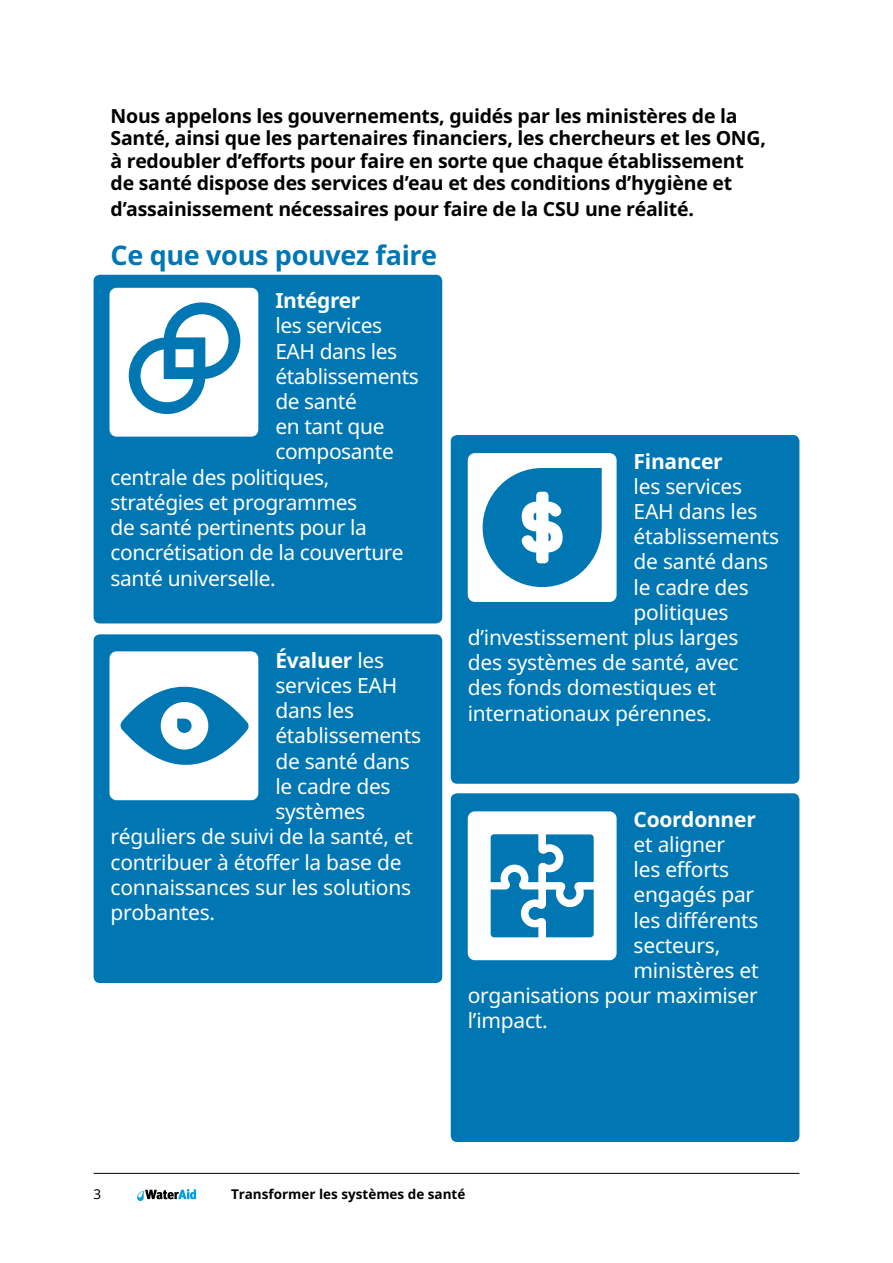
<style>
.page{position:relative;width:893px;height:1263px;background:#fff}
.page>*{position:absolute;margin:0;border:0;box-sizing:border-box;transform-origin:0 0}
.t1{font:700 27px "Noto Sans";letter-spacing:-.01em;color:#0077b3}
.t2{font:21px "Noto Sans";letter-spacing:-.01em;color:#fff}
.t3{font:700 21px "Noto Sans";letter-spacing:-.01em;color:#fff}
.t4{font:700 19.5px/22.5px "Noto Sans";letter-spacing:-.01em;color:#000}
.t5{font:700 13.5px "Noto Sans";color:#000}
.t6{font:13.5px "Noto Sans";color:#000}
.s1{font-weight:400}
</style>
<div class="page">
<div style="left:94px;top:275px;width:348px;height:348px;background:#0077b3;border-radius:6px"></div>
<div style="left:94px;top:634px;width:348px;height:349px;background:#0077b3;border-radius:6px"></div>
<div style="left:451px;top:435px;width:348px;height:349px;background:#0077b3;border-radius:6px"></div>
<div style="left:451px;top:793px;width:348px;height:349px;background:#0077b3;border-radius:6px"></div>
<div style="left:468px;top:453px;width:149px;height:149px;background:#fff;border-radius:7px"></div>
<div style="left:468px;top:811px;width:149px;height:149px;background:#fff;border-radius:7px"></div>
<div style="left:109px;top:651px;width:149px;height:149px;background:#fff;border-radius:7px"></div>
<div style="left:109px;top:288px;width:149px;height:149px;background:#fff;border-radius:7px"></div>
<svg style="left:120px;top:651px;width:129px;height:114px"></svg>
<svg style="left:483px;top:468px;width:119px;height:119px"></svg>
<svg style="left:129px;top:302px;width:111px;height:112px"></svg>
<svg style="left:491px;top:834px;width:103px;height:103px"></svg>
<hr style="left:94px;top:1173px;width:705px;height:1px;background:#000">
<svg style="left:137px;top:1189px;width:59px;height:12px"></svg>
<p class="t4" style="left:111px;top:104px;width:657px">Nous appelons les gouvernements, guidés par les ministères de la Santé, ainsi que les partenaires financiers, les chercheurs et les ONG, à redoubler d’efforts pour faire en sorte que chaque établissement de santé dispose des services d’eau et des conditions d’hygiène et</p>
<p class="t4" style="left:111px;top:197px;width:585px">d’assainissement nécessaires pour faire de la CSU une réalité.</p>
<p class="t1" style="left:111px;top:236px;width:328px">Ce que vous pouvez faire</p>
<p class="t3" style="left:275px;top:286px;width:87px">Intégrer</p>
<p class="t2" style="left:275px;top:311px;width:108px">les services</p>
<p class="t2" style="left:275px;top:337px;width:124px">EAH dans les</p>
<p class="t2" style="left:275px;top:362px;width:145px">établissements</p>
<p class="t2" style="left:275px;top:387px;width:83px">de santé</p>
<p class="t2" style="left:275px;top:412px;width:111px">en tant que</p>
<p class="t2" style="left:275px;top:437px;width:120px">composante</p>
<p class="t2" style="left:111px;top:463px;width:220px">centrale des politiques,</p>
<p class="t2" style="left:111px;top:488px;width:248px">stratégies et programmes</p>
<p class="t2" style="left:111px;top:513px;width:258px">de santé pertinents pour la</p>
<p class="t2" style="left:111px;top:538px;width:295px">concrétisation de la couverture</p>
<p class="t2" style="left:111px;top:563px;width:167px">santé universelle.</p>
<p class="t3" style="left:275px;top:645px;width:110px">Évaluer <span class="s1">les</span></p>
<p class="t2" style="left:275px;top:671px;width:123px">services EAH</p>
<p class="t2" style="left:275px;top:696px;width:80px">dans les</p>
<p class="t2" style="left:275px;top:721px;width:147px">établissements</p>
<p class="t2" style="left:275px;top:747px;width:136px">de santé dans</p>
<p class="t2" style="left:275px;top:772px;width:117px">le cadre des</p>
<p class="t2" style="left:275px;top:797px;width:92px">systèmes</p>
<p class="t2" style="left:111px;top:822px;width:304px">réguliers de suivi de la santé, et</p>
<p class="t2" style="left:111px;top:847px;width:293px">contribuer à étoffer la base de</p>
<p class="t2" style="left:111px;top:873px;width:302px">connaissances sur les solutions</p>
<p class="t2" style="left:111px;top:898px;width:106px">probantes.</p>
<p class="t3" style="left:634px;top:446px;width:91px">Financer</p>
<p class="t2" style="left:634px;top:472px;width:110px">les services</p>
<p class="t2" style="left:634px;top:497px;width:125px">EAH dans les</p>
<p class="t2" style="left:634px;top:522px;width:147px">établissements</p>
<p class="t2" style="left:634px;top:547px;width:136px">de santé dans</p>
<p class="t2" style="left:634px;top:572px;width:117px">le cadre des</p>
<p class="t2" style="left:634px;top:598px;width:96px">politiques</p>
<p class="t2" style="left:468px;top:623px;width:272px">d’investissement plus larges</p>
<p class="t2" style="left:468px;top:648px;width:272px">des systèmes de santé, avec</p>
<p class="t2" style="left:468px;top:673px;width:250px">des fonds domestiques et</p>
<p class="t2" style="left:468px;top:698px;width:246px">internationaux pérennes.</p>
<p class="t3" style="left:634px;top:804px;width:124px">Coordonner</p>
<p class="t2" style="left:634px;top:830px;width:93px">et aligner</p>
<p class="t2" style="left:634px;top:855px;width:97px">les efforts</p>
<p class="t2" style="left:634px;top:880px;width:122px">engagés par</p>
<p class="t2" style="left:634px;top:906px;width:127px">les différents</p>
<p class="t2" style="left:634px;top:931px;width:88px">secteurs,</p>
<p class="t2" style="left:634px;top:956px;width:127px">ministères et</p>
<p class="t2" style="left:468px;top:981px;width:291px">organisations pour maximiser</p>
<p class="t2" style="left:468px;top:1006px;width:82px">l’impact.</p>
<p class="t6" style="left:94px;top:1185px;width:9px">3</p>
<p class="t5" style="left:231px;top:1184px;width:236px">Transformer les systèmes de santé</p>
</div>
